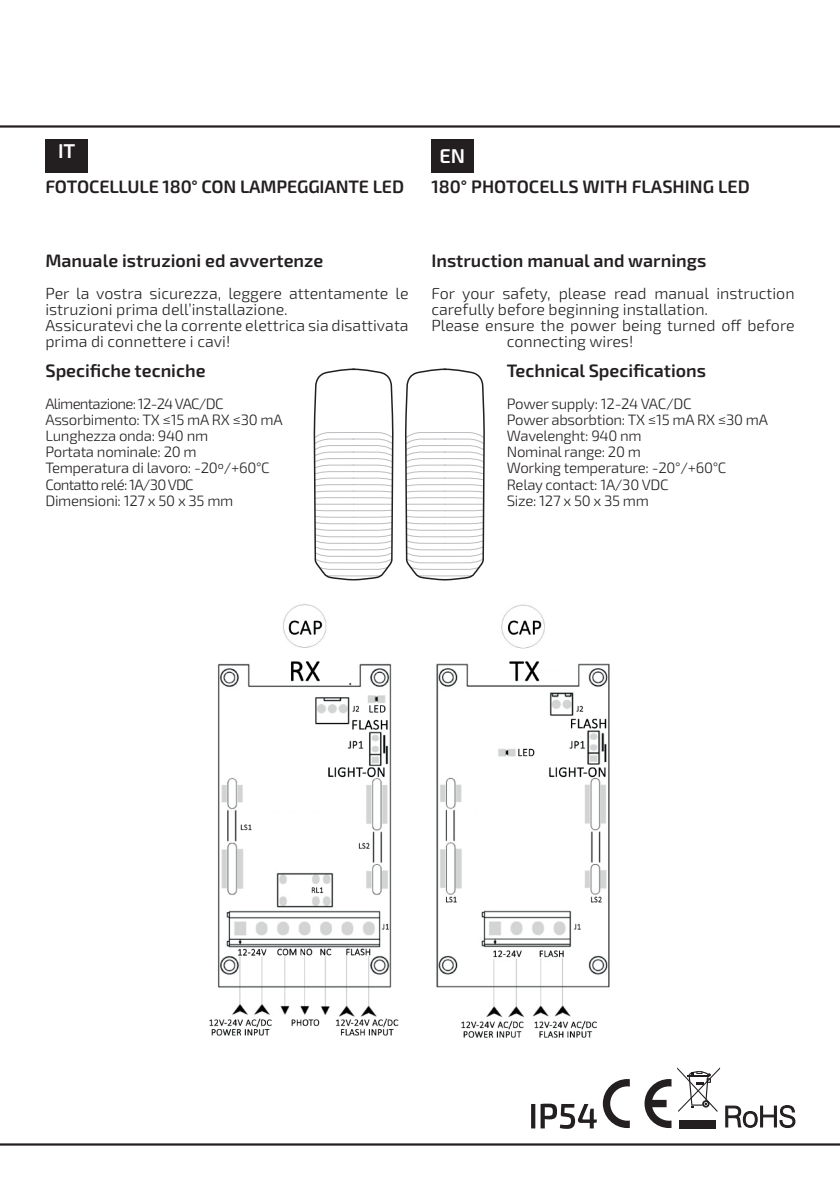
<style>
.page{position:relative;width:840px;height:1191px;background:#fff}
.page>*{position:absolute;margin:0;border:0;box-sizing:border-box;transform-origin:0 0}
.t1{font:600 20px "Exo 2.0";color:#fff}
.t2{font:600 18px "Exo 2.0";color:#231f20}
.t3{font:300 16px/16px "Exo 2.0";color:#231f20}
.t4{font:300 15px/16px "Exo 2.0";letter-spacing:-.02em;color:#231f20}
</style>
<div class="page">
<hr style="left:0;top:125px;width:839px;height:3px;background:#231f20">
<div style="left:45px;top:139px;width:43px;height:34px;background:#231f20"></div>
<div style="left:431px;top:139px;width:42px;height:34px;background:#231f20"></div>
<hr style="left:0;top:1143px;width:839px;height:2px;background:#231f20">
<svg style="left:602px;top:1079px;width:27px;height:49px"></svg>
<svg style="left:644px;top:1067px;width:151px;height:61px"></svg>
<div style="left:679px;top:1120px;width:36px;height:8px;background:#231f20"></div>
<svg style="left:531px;top:1103px;width:65px;height:25px"></svg>
<svg style="left:313px;top:368px;width:81px;height:213px"></svg>
<svg style="left:405px;top:368px;width:80px;height:213px"></svg>
<img style="left:209px;top:604px;width:401px;height:434px">
<h1 class="t1" style="left:58px;top:139px;width:19px">IT</h1>
<p class="t2" style="left:45px;top:176px;width:360px">FOTOCELLULE 180° CON LAMPEGGIANTE LED</p>
<h1 class="t1" style="left:431px;top:144px;width:35px"><sup>-</sup> EN</h1>
<p class="t2" style="left:431px;top:176px;width:320px">180° PHOTOCELLS WITH FLASHING LED</p>
<p class="t2" style="left:45px;top:250px;width:279px">Manuale istruzioni ed avvertenze</p>
<p class="t3" style="left:45px;top:286px;width:364px">Per la vostra sicurezza, leggere attentamente le istruzioni prima dell’installazione.<br>Assicuratevi che la corrente elettrica sia disattivata prima di connettere i cavi!</p>
<p class="t2" style="left:45px;top:360px;width:161px">Specifiche tecniche</p>
<p class="t4" style="left:45px;top:396px;width:239px">Alimentazione: 12-24 VAC/DC<br>Assorbimento: TX ≤15 mA RX ≤30 mA<br>Lunghezza onda: 940 nm<br>Portata nominale: 20 m<br>Temperatura di lavoro: -20º/+60°C<br>Contatto relé: 1A/30 VDC<br>Dimensioni: 127 x 50 x 35 mm</p>
<p class="t2" style="left:431px;top:250px;width:276px">Instruction manual and warnings</p>
<p class="t3" style="left:431px;top:286px;width:364px">For your safety, please read manual instruction</p>
<p class="t3" style="left:431px;top:302px;width:278px">carefully before beginning installation.</p>
<p class="t3" style="left:431px;top:318px;width:364px">Please ensure the power being turned off before</p>
<p class="t3" style="left:506px;top:334px;width:128px">connecting wires!</p>
<p class="t2" style="left:506px;top:360px;width:201px">Technical Specifications</p>
<p class="t4" style="left:506px;top:396px;width:262px">Power supply: 12-24 VAC/DC<br>Power absorbtion: TX ≤15 mA RX ≤30 mA<br>Wavelenght: 940 nm<br>Nominal range: 20 m<br>Working temperature: -20°/+60°C<br>Relay contact: 1A/30 VDC<br>Size: 127 x 50 x 35 mm</p>
</div>
